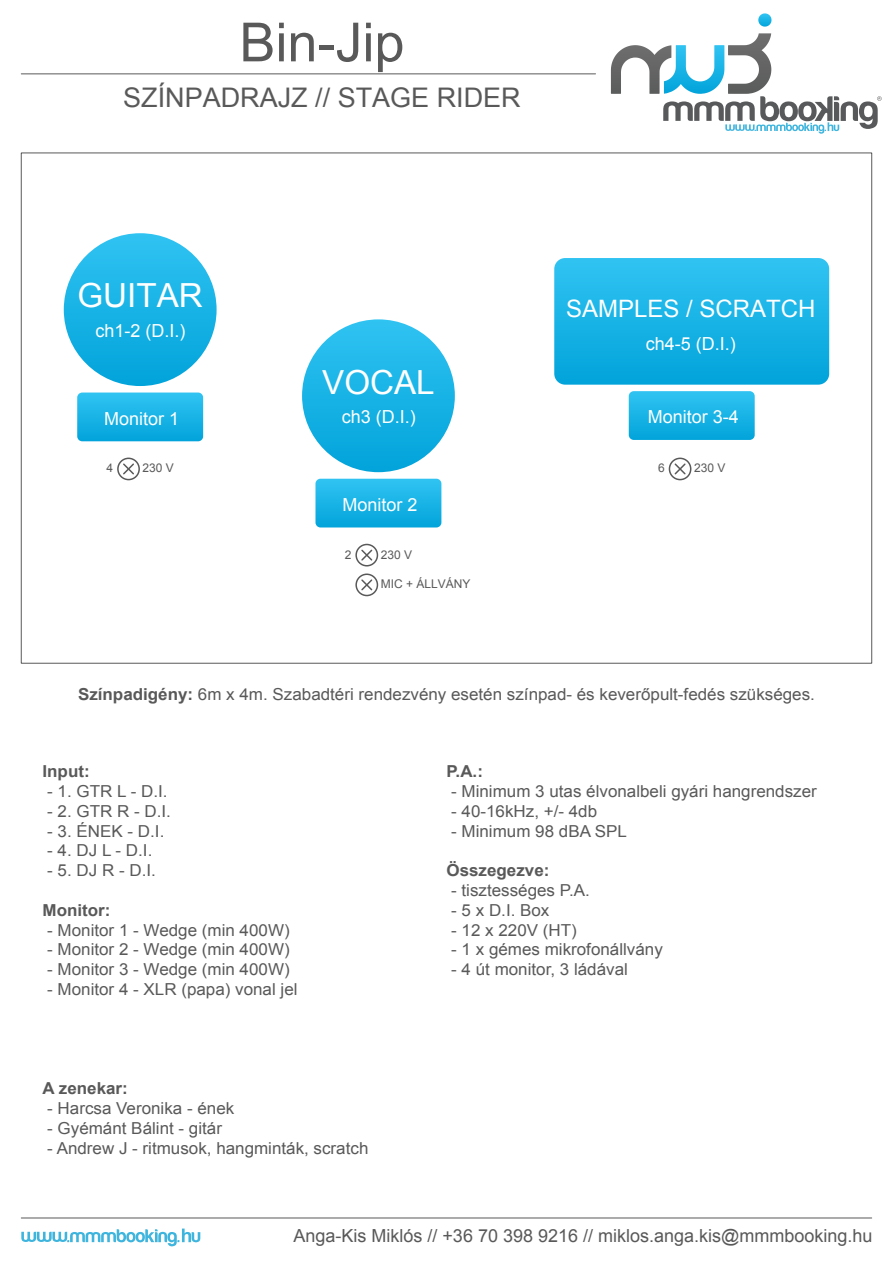
<style>
.page{position:relative;width:893px;height:1263px;background:#fff}
.page>*{position:absolute;margin:0;border:0;box-sizing:border-box;transform-origin:0 0}
.t1{font:54px "Arial";color:#595959}
.t2{font:33.15px "Arial";color:#fff}
.t3{font:27px "Arial";color:#595959}
.t4{font:24px "Arial";color:#fff}
.t5{font:18px "Arial";color:#595959}
.t6{font:18px "Arial";color:#fff}
.t7{font:16.5px "Arial";color:#595959}
.t8{font:700 16.5px "Arial";color:#595959}
.t9{font:12px "Arial";color:#595959}
.s1{font-weight:700}
</style>
<div class="page">
<div style="left:117px;top:458px;width:23px;height:22px;border:2px solid #595959;border-radius:50%"></div>
<svg style="left:122px;top:462px;width:13px;height:14px"></svg>
<div style="left:64px;top:233px;width:153px;height:153px;background:linear-gradient(to bottom,#32c3f2,#02a3da);border-radius:76px"></div>
<svg style="left:77px;top:392px;width:126px;height:49px;background:#1db4e6"></svg>
<div style="left:355px;top:573px;width:23px;height:23px;border:2px solid #595959;border-radius:50%"></div>
<svg style="left:360px;top:578px;width:14px;height:14px"></svg>
<div style="left:355px;top:544px;width:23px;height:22px;border:2px solid #595959;border-radius:50%"></div>
<svg style="left:360px;top:548px;width:14px;height:14px"></svg>
<div style="left:302px;top:319px;width:153px;height:153px;background:linear-gradient(to bottom,#33c4f2,#00a3da);border-radius:76px"></div>
<svg style="left:315px;top:479px;width:126px;height:48px;background:#1ab4e6"></svg>
<div style="left:669px;top:458px;width:22px;height:22px;border:2px solid #595959;border-radius:50%"></div>
<svg style="left:673px;top:462px;width:14px;height:14px"></svg>
<svg style="left:629px;top:391px;width:126px;height:49px;background:#1bb4e6"></svg>
<svg style="left:554px;top:258px;width:275px;height:127px;background:#1ab3e6"></svg>
<hr style="left:21px;top:1218px;width:851px;height:1px;background:#595959">
<svg style="left:21px;top:1228px;width:179px;height:18px"></svg>
<hr style="left:21px;top:74px;width:575px;height:1px;background:#595959">
<svg style="left:663px;top:96px;width:219px;height:38px"></svg>
<svg style="left:758px;top:13px;width:10px;height:14px"></svg>
<svg style="left:728px;top:33px;width:31px;height:17px"></svg>
<svg style="left:709px;top:45px;width:7px;height:33px"></svg>
<svg style="left:615px;top:45px;width:19px;height:11px"></svg>
<h1 class="t1" style="left:239px;top:5px;width:167px">Bin-Jip</h1>
<h3 class="t3" style="left:123px;top:79px;width:399px">SZÍNPADRAJZ // STAGE RIDER</h3>
<h2 class="t2" style="left:77px;top:273px;width:127px">GUITAR</h2>
<p class="t6" style="left:95px;top:318px;width:92px">ch1-2 (D.I.)</p>
<p class="t6" style="left:104px;top:406px;width:77px">Monitor 1</p>
<p class="t9" style="left:106px;top:460px;width:8px">4</p>
<p class="t9" style="left:142px;top:460px;width:33px">230 V</p>
<h2 class="t2" style="left:322px;top:359px;width:114px">VOCAL</h2>
<p class="t6" style="left:342px;top:404px;width:76px">ch3 (D.I.)</p>
<p class="t6" style="left:342px;top:492px;width:77px">Monitor 2</p>
<p class="t9" style="left:345px;top:546px;width:8px">2</p>
<p class="t9" style="left:381px;top:546px;width:33px">230 V</p>
<p class="t9" style="left:381px;top:576px;width:91px">MIC + ÁLLVÁNY</p>
<h3 class="t4" style="left:566px;top:292px;width:251px">SAMPLES / SCRATCH</h3>
<p class="t6" style="left:646px;top:331px;width:92px">ch4-5 (D.I.)</p>
<p class="t6" style="left:648px;top:405px;width:93px">Monitor 3-4</p>
<p class="t9" style="left:658px;top:460px;width:8px">6</p>
<p class="t9" style="left:694px;top:460px;width:33px">230 V</p>
<p class="t7" style="left:78px;top:682px;width:738px"><span class="s1">Színpadigény:</span> 6m x 4m. Szabadtéri rendezvény esetén színpad- és keverőpult-fedés szükséges.</p>
<p class="t8" style="left:43px;top:760px;width:49px">Input:</p>
<p class="t7" style="left:47px;top:780px;width:122px">- 1. GTR L - D.I.</p>
<p class="t7" style="left:47px;top:800px;width:125px">- 2. GTR R - D.I.</p>
<p class="t7" style="left:47px;top:819px;width:119px">- 3. ÉNEK - D.I.</p>
<p class="t7" style="left:47px;top:839px;width:107px">- 4. DJ L - D.I.</p>
<p class="t7" style="left:47px;top:859px;width:110px">- 5. DJ R - D.I.</p>
<p class="t8" style="left:43px;top:898px;width:69px">Monitor:</p>
<p class="t7" style="left:47px;top:918px;width:244px">- Monitor 1 - Wedge (min 400W)</p>
<p class="t7" style="left:47px;top:938px;width:244px">- Monitor 2 - Wedge (min 400W)</p>
<p class="t7" style="left:47px;top:958px;width:244px">- Monitor 3 - Wedge (min 400W)</p>
<p class="t7" style="left:47px;top:978px;width:252px">- Monitor 4 - XLR (papa) vonal jel</p>
<p class="t8" style="left:43px;top:1077px;width:87px">A zenekar:</p>
<p class="t7" style="left:47px;top:1097px;width:189px">- Harcsa Veronika - ének</p>
<p class="t7" style="left:47px;top:1116px;width:176px">- Gyémánt Bálint - gitár</p>
<p class="t7" style="left:47px;top:1136px;width:323px">- Andrew J - ritmusok, hangminták, scratch</p>
<p class="t8" style="left:446px;top:760px;width:38px">P.A.:</p>
<p class="t7" style="left:451px;top:780px;width:367px">- Minimum 3 utas élvonalbeli gyári hangrendszer</p>
<p class="t7" style="left:451px;top:800px;width:147px">- 40-16kHz, +/- 4db</p>
<p class="t7" style="left:451px;top:819px;width:177px">- Minimum 98 dBA SPL</p>
<p class="t8" style="left:446px;top:859px;width:104px">Összegezve:</p>
<p class="t7" style="left:451px;top:879px;width:140px">- tisztességes P.A.</p>
<p class="t7" style="left:451px;top:899px;width:100px">- 5 x D.I. Box</p>
<p class="t7" style="left:451px;top:918px;width:127px">- 12 x 220V (HT)</p>
<p class="t7" style="left:451px;top:938px;width:213px">- 1 x gémes mikrofonállvány</p>
<p class="t7" style="left:451px;top:958px;width:178px">- 4 út monitor, 3 ládával</p>
<p class="t5" style="left:293px;top:1223px;width:581px">Anga-Kis Miklós // +36 70 398 9216 // miklos.anga.kis@mmmbooking.hu</p>
</div>
